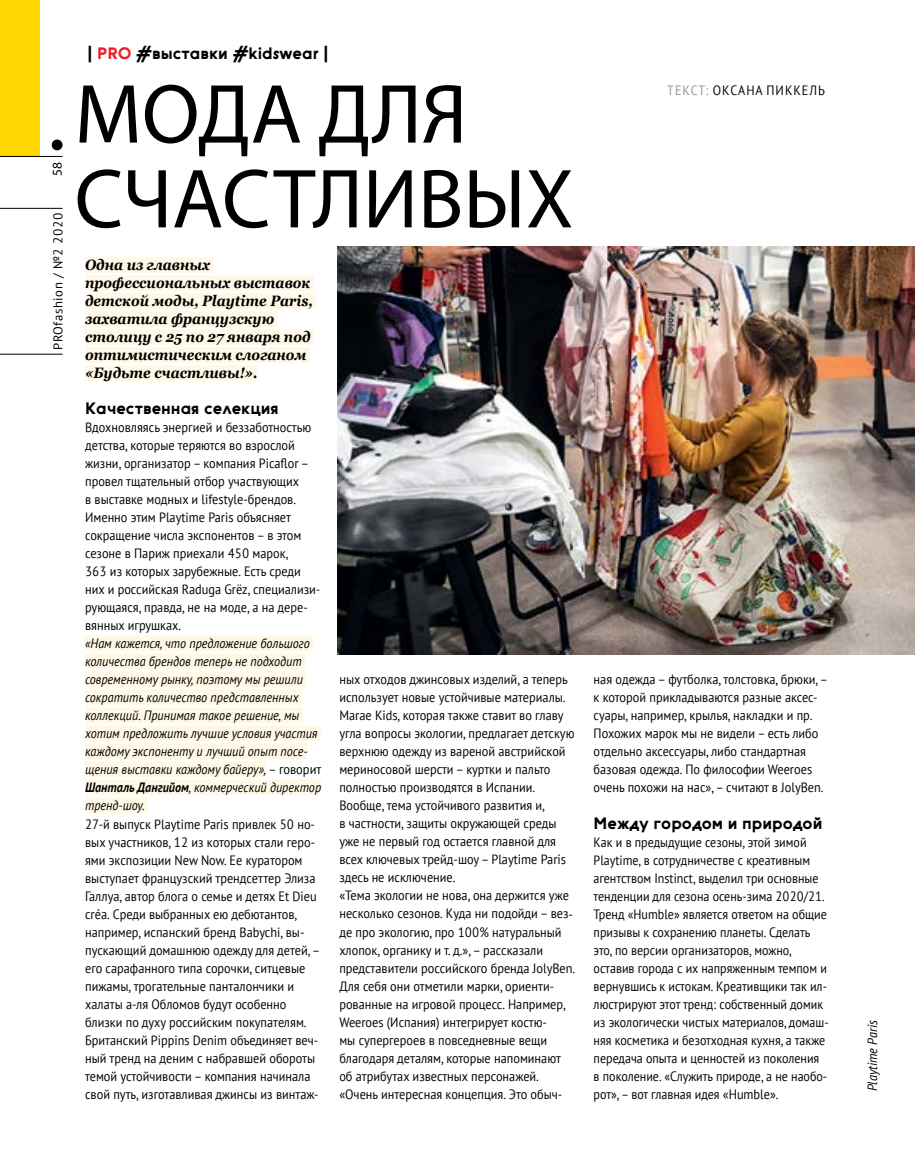
<style>
.page{position:relative;width:915px;height:1170px;background:#fff}
.page>*{position:absolute;margin:0;border:0;box-sizing:border-box;transform-origin:0 0}
.t1{font:84.6px/84.8px "Myriad Pro";color:#000}
.t2{font:16.5px "Geometric Sans Serifv 1";color:#000}
.t3{font:italic 700 15px/18px "Georgia";color:#000;scale:.91 1}
.t4{font:13.5px/18px "PT Sans";color:#000;scale:.91 1}
.t5{font:13.5px/18px "PT Sans";color:#000;scale:.89 1}
.t6{font:italic 13.5px/18px "PT Sans";color:#000;scale:.9 1}
.t7{font:italic 13.5px "PT Sans";color:#000;scale:.91 1}
.t8{font:13.5px "PT Sans";color:#939598;scale:.91 1}
.t9{font:13.5px "Myriad Pro";color:#000}
.t10{font:12.75px "PT Sans";letter-spacing:.04em;color:#000}
.s1{color:#ed1d24}
.s2{color:#939598}
.s3{font-style:normal}
.s4{font-weight:700}
</style>
<div class="page">
<div style="left:0;top:0;width:40px;height:156px;background:#ffd600"></div>
<hr style="left:0;top:208px;width:63px;height:1px;background:#000">
<hr style="left:0;top:156px;width:63px;height:1px;background:#000">
<hr style="left:0;top:354px;width:63px;height:1px;background:#000">
<div style="left:52px;top:139px;width:11px;height:11px;background:#000;border-radius:50%"></div>
<div style="left:85px;top:257px;width:128px;height:16px;background:#fff8e6"></div>
<div style="left:85px;top:275px;width:229px;height:16px;background:#fff8e6"></div>
<div style="left:85px;top:293px;width:231px;height:16px;background:#fff8e6"></div>
<div style="left:85px;top:311px;width:193px;height:16px;background:#fff8e6"></div>
<div style="left:85px;top:329px;width:229px;height:16px;background:#fff8e6"></div>
<div style="left:85px;top:347px;width:225px;height:16px;background:#fff8e6"></div>
<div style="left:85px;top:365px;width:172px;height:16px;background:#fff8e6"></div>
<div style="left:85px;top:635px;width:228px;height:16px;background:#fff8e6"></div>
<div style="left:85px;top:653px;width:220px;height:16px;background:#fff8e6"></div>
<div style="left:85px;top:671px;width:221px;height:16px;background:#fff8e6"></div>
<div style="left:85px;top:689px;width:216px;height:16px;background:#fff8e6"></div>
<div style="left:85px;top:707px;width:217px;height:16px;background:#fff8e6"></div>
<div style="left:85px;top:725px;width:236px;height:16px;background:#fff8e6"></div>
<div style="left:85px;top:743px;width:222px;height:16px;background:#fff8e6"></div>
<div style="left:85px;top:761px;width:181px;height:16px;background:#fff8e6"></div>
<div style="left:85px;top:779px;width:236px;height:16px;background:#fff8e6"></div>
<div style="left:85px;top:797px;width:62px;height:16px;background:#fff8e6"></div>
<img style="left:337px;top:247px;width:577px;height:407px">
<p class="t9" style="left:49px;top:176px;width:15px;rotate:-90deg">58</p>
<p class="t10" style="left:50px;top:350px;width:139px;rotate:-90deg">PROfashion / №2 2020</p>
<p class="t2" style="left:87px;top:44px;width:242px">| <span class="s1">PRO</span> #выставки #kidswear |</p>
<h1 class="t1" style="left:75px;top:70px;width:500px">Мода для счастливых</h1>
<p class="t8" style="left:667px;top:81px;width:18px">Текст</p>
<p class="t4" style="left:705px;top:80px;width:87px"><span class="s2">:</span> Оксана Пикке</p>
<p class="t4" style="left:809px;top:80px;width:18px">ль</p>
<p class="t3" style="left:85px;top:255px;width:252px">Одна из главных профессиональных выставок детской моды, Playtime Paris, захватила французскую столицу с 25 по 27 января под оптимистическим слоганом «Будьте счастливы!».</p>
<p class="t2" style="left:85px;top:399px;width:195px">Качественная селекция</p>
<p class="t4" style="left:85px;top:418px;width:260px">Вдохновляясь энергией и беззаботностью детства, которые теряются во взрослой жизни, организатор – компания Picaflor – провел тщательный отбор участвующих<br>в выставке модных и lifestyle-брендов.<br>Именно этим Playtime Paris объясняет сокращение числа экспонентов – в этом сезоне в Париж приехали 450 марок,<br>363 из которых зарубежные. Есть среди них и российская Raduga Grëz, специализи&shy;рующаяся, правда, не на моде, а на дере&shy;вянных игрушках.</p>
<p class="t6" style="left:85px;top:634px;width:264px">«Нам кажется, что предложение большого количества брендов теперь не подходит современному рынку, поэтому мы решили сократить количество представленных коллекций. Принимая такое решение, мы хотим предложить лучшие условия участия каждому экспоненту и лучший опыт посе&shy;щения выставки каждому байеру», <span class="s3">– говорит </span><span class="s4">Шанталь Дангийом</span>, коммерческий директор тренд-шоу.</p>
<p class="t4" style="left:85px;top:814px;width:260px">27-й выпуск Playtime Paris привлек 50 но&shy;вых участников, 12 из которых стали геро&shy;ями экспозиции New Now. Ее куратором выступает французский трендсеттер Элиза Галлуа, автор блога о семье и детях Et Dieu créa. Среди выбранных ею дебютантов, например, испанский бренд Babychi, вы&shy;пускающий домашнюю одежду для детей, – его сарафанного типа сорочки, ситцевые пижамы, трогательные панталончики и халаты а-ля Обломов будут особенно близки по духу российским покупателям.<br>Британский Pippins Denim объединяет веч&shy;ный тренд на деним с набравшей обороты темой устойчивости – компания начинала свой путь, изготавливая джинсы из винтаж-</p>
<p class="t4" style="left:339px;top:670px;width:260px">ных отходов джинсовых изделий, а теперь использует новые устойчивые материалы.<br>Marae Kids, которая также ставит во главу угла вопросы экологии, предлагает детскую верхнюю одежду из вареной австрийской мериносовой шерсти – куртки и пальто полностью производятся в Испании.<br>Вообще, тема устойчивого развития и,<br>в частности, защиты окружающей среды уже не первый год остается главной для всех ключевых трейд-шоу – Playtime Paris здесь не исключение.<br>«Тема экологии не нова, она держится уже несколько сезонов. Куда ни подойди – вез&shy;де про экологию, про 100% натуральный хлопок, органику и т. д.», – рассказали представители российского бренда JolyBen.<br>Для себя они отметили марки, ориенти&shy;рованные на игровой процесс. Например, Weeroes (Испания) интегрирует костю-<br>мы супергероев в повседневные вещи благодаря деталям, которые напоминают об атрибутах известных персонажей. «Очень интересная концепция. Это обыч-</p>
<p class="t4" style="left:593px;top:670px;width:259px">ная одежда – футболка, толстовка, брюки, – к которой прикладываются разные аксес&shy;суары, например, крылья, накладки и пр.<br>Похожих марок мы не видели – есть либо отдельно аксессуары, либо стандартная базовая одежда. По философии Weeroes очень похожи на нас», – считают в JolyBen.</p>
<p class="t2" style="left:593px;top:813px;width:230px">Между городом и природой</p>
<p class="t5" style="left:593px;top:832px;width:265px">Как и в предыдущие сезоны, этой зимой Playtime, в сотрудничестве с креативным агентством Instinct, выделил три основные тенденции для сезона осень-зима 2020/21.<br>Тренд «Humble» является ответом на общие призывы к сохранению планеты. Сделать это, по версии организаторов, можно, оставив города с их напряженным темпом и вернувшись к истокам. Креативщики так ил&shy;люстрируют этот тренд: собственный домик из экологически чистых материалов, домаш&shy;няя косметика и безотходная кухня, а также передача опыта и ценностей из поколения<br>в поколение. «Служить природе, а не наобо&shy;рот», – вот главная идея «Humble».</p>
<p class="t7" style="left:863px;top:1091px;width:80px;rotate:-90deg">Playtime Paris</p>
</div>
